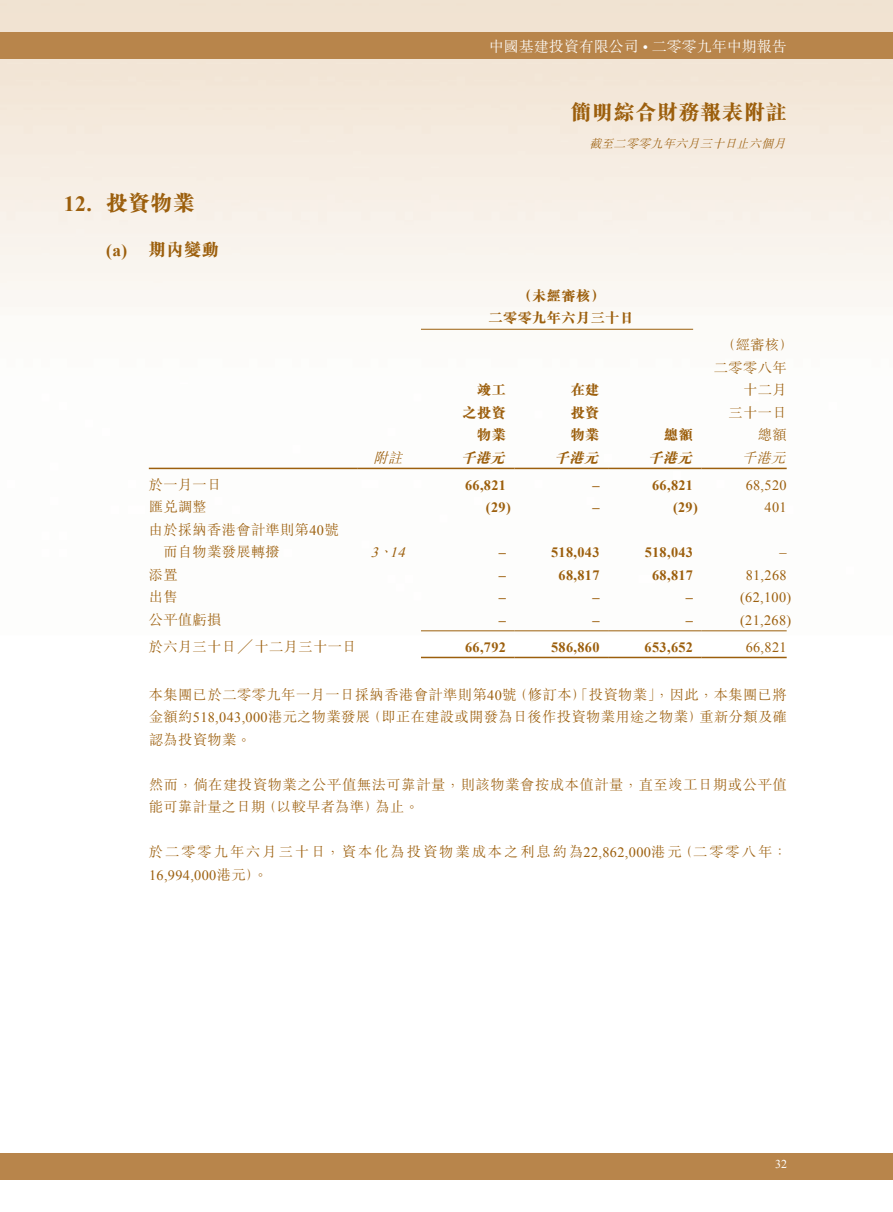
<style>
.page{position:relative;width:893px;height:1212px;background:#fff}
.page>*{position:absolute;margin:0;border:0;box-sizing:border-box;transform-origin:0 0}
.t1{font:800 21.75px "M Sung HK";color:#9c5f0d}
.t2{font:800 21px "M Sung HK";letter-spacing:.035em;color:#9c5f0d}
.t3{font:800 17.25px "M Sung HK";color:#9c5f0d}
.t4{font:300 15px "M Sung HK";color:#fff}
.t5{font:300 14.25px/22.5px "M Sung HK";letter-spacing:.025em;color:#9c5f0d}
.t6{font:700 14.25px "Times New Roman";letter-spacing:.025em;color:#9c5f0d}
.t7{font:300 14.25px/22.5px "M Sung HK";letter-spacing:.045em;color:#9c5f0d}
.t8{font:14.25px "Times New Roman";letter-spacing:.025em;color:#9c5f0d}
.t9{font:300 14.25px "M Sung HK";letter-spacing:.14em;color:#9c5f0d}
.t10{font:800 14.25px/22.5px "M Sung HK";letter-spacing:.025em;color:#9c5f0d;text-align:center}
.t11{font:italic 800 14.25px "M Sung HK";color:#9c5f0d}
.t12{font:italic 300 14.25px "M Sung HK";color:#9c5f0d}
.t13{font:italic 14.25px "Times New Roman";color:#9c5f0d}
.t14{font:italic 300 12px "M Sung HK";color:#9c5f0d}
.t15{font:12px "Times New Roman";color:#fff}
.s1{font-family:"Times New Roman";font-weight:400}
.s2{font-family:"Times New Roman";font-weight:700}
.s3{font-family:"M Sung HK";font-weight:300}
</style>
<div class="page">
<img style="left:1px;top:0;width:892px;height:1180px">
<div style="left:0;top:33px;width:893px;height:26px;background:#b8854b"></div>
<div style="left:0;top:1153px;width:893px;height:26px;background:#b8854b"></div>
<img style="left:0;top:0;width:1px;height:1212px">
<hr style="left:421px;top:329px;width:272px;height:1px;background:#9c5f0d">
<hr style="left:149px;top:468px;width:208px;height:1px;background:#9c5f0d">
<hr style="left:357px;top:468px;width:64px;height:1px;background:#9c5f0d">
<hr style="left:421px;top:468px;width:93px;height:1px;background:#9c5f0d">
<hr style="left:514px;top:468px;width:94px;height:1px;background:#9c5f0d">
<hr style="left:608px;top:468px;width:94px;height:1px;background:#9c5f0d">
<hr style="left:702px;top:468px;width:85px;height:1px;background:#9c5f0d">
<hr style="left:421px;top:630px;width:93px;height:1px;background:#9c5f0d">
<hr style="left:514px;top:630px;width:94px;height:1px;background:#9c5f0d">
<hr style="left:608px;top:630px;width:94px;height:1px;background:#9c5f0d">
<hr style="left:702px;top:630px;width:85px;height:1px;background:#9c5f0d">
<hr style="left:421px;top:657px;width:93px;height:1px;background:#9c5f0d">
<hr style="left:514px;top:657px;width:94px;height:1px;background:#9c5f0d">
<hr style="left:608px;top:657px;width:94px;height:1px;background:#9c5f0d">
<hr style="left:702px;top:657px;width:85px;height:1px;background:#9c5f0d">
<p class="t4" style="left:489px;top:36px;width:299px">中國基建投資有限公司 <span class="s1">•</span> 二零零九年中期報告</p>
<h1 class="t1" style="left:64px;top:188px;width:133px"><span class="s2">12.</span> 投資物業</h1>
<p class="t3" style="left:106px;top:237px;width:114px"><span class="s2">(a)</span> 期內變動</p>
<h2 class="t2" style="left:570px;top:98px;width:218px">簡明綜合財務報表附註</h2>
<p class="t14" style="left:589px;top:135px;width:202px">截至二零零九年六月三十日止六個月</p>
<p class="t10" style="left:488px;top:284px;width:147px">（未經審核）<br>二零零九年六月三十日</p>
<p class="t10" style="left:463px;top:378px;width:45px;text-align:right">竣工之投資物業</p>
<p class="t10" style="left:571px;top:378px;width:30px;text-align:justify">在建投資物業</p>
<p class="t10" style="left:664px;top:423px;width:30px">總額</p>
<p class="t5" style="left:721px;top:333px;width:74px">（經審核）</p>
<p class="t5" style="left:714px;top:356px;width:74px">二零零八年</p>
<p class="t5" style="left:743px;top:378px;width:45px">十二月</p>
<p class="t5" style="left:729px;top:401px;width:60px">三十一日</p>
<p class="t5" style="left:758px;top:423px;width:30px">總額</p>
<p class="t12" style="left:373px;top:448px;width:35px">附註</p>
<p class="t11" style="left:461px;top:448px;width:50px">千港元</p>
<p class="t11" style="left:555px;top:448px;width:50px">千港元</p>
<p class="t11" style="left:648px;top:448px;width:50px">千港元</p>
<p class="t12" style="left:742px;top:448px;width:50px">千港元</p>
<p class="t5" style="left:149px;top:473px;width:74px">於一月一日</p>
<p class="t6" style="left:465px;top:475px;width:42px">66,821</p>
<p class="t6" style="left:592px;top:475px;width:9px">–</p>
<p class="t6" style="left:652px;top:475px;width:42px">66,821</p>
<p class="t8" style="left:746px;top:475px;width:42px">68,520</p>
<p class="t5" style="left:149px;top:495px;width:60px">匯兌調整</p>
<p class="t6" style="left:486px;top:498px;width:26px">(29)</p>
<p class="t6" style="left:592px;top:498px;width:9px">–</p>
<p class="t6" style="left:673px;top:498px;width:26px">(29)</p>
<p class="t8" style="left:764px;top:498px;width:24px">401</p>
<p class="t5" style="left:163px;top:518px;width:177px;text-indent:-15px">由於採納香港會計準則第<span class="s1">40</span>號而自物業發展轉撥</p>
<p class="t13" style="left:371px;top:543px;width:40px">3<span class="s3">、</span>14</p>
<p class="t6" style="left:499px;top:543px;width:9px">–</p>
<p class="t6" style="left:551px;top:543px;width:50px">518,043</p>
<p class="t6" style="left:645px;top:543px;width:50px">518,043</p>
<p class="t8" style="left:779px;top:543px;width:9px">–</p>
<p class="t5" style="left:149px;top:563px;width:30px">添置</p>
<p class="t6" style="left:499px;top:565px;width:9px">–</p>
<p class="t6" style="left:559px;top:565px;width:42px">68,817</p>
<p class="t6" style="left:652px;top:565px;width:42px">68,817</p>
<p class="t8" style="left:746px;top:565px;width:42px">81,268</p>
<p class="t5" style="left:149px;top:585px;width:30px">出售</p>
<p class="t6" style="left:499px;top:588px;width:9px">–</p>
<p class="t6" style="left:592px;top:588px;width:9px">–</p>
<p class="t6" style="left:686px;top:588px;width:9px">–</p>
<p class="t8" style="left:740px;top:588px;width:53px">(62,100)</p>
<p class="t5" style="left:149px;top:608px;width:74px">公平值虧損</p>
<p class="t6" style="left:499px;top:610px;width:9px">–</p>
<p class="t6" style="left:592px;top:610px;width:9px">–</p>
<p class="t6" style="left:686px;top:610px;width:9px">–</p>
<p class="t8" style="left:740px;top:610px;width:53px">(21,268)</p>
<p class="t5" style="left:149px;top:635px;width:209px">於六月三十日╱十二月三十一日</p>
<p class="t6" style="left:465px;top:637px;width:42px">66,792</p>
<p class="t6" style="left:551px;top:637px;width:50px">586,860</p>
<p class="t6" style="left:645px;top:637px;width:50px">653,652</p>
<p class="t8" style="left:746px;top:637px;width:42px">66,821</p>
<p class="t5" style="left:149px;top:682px;width:640px;text-align:justify">本集團已於二零零九年一月一日採納香港會計準則第<span class="s1">40</span>號（修訂本）「投資物業」，因此，本集團已將金額約<span class="s1">518,043,000</span>港元之物業發展（即正在建設或開發為日後作投資物業用途之物業）重新分類及確認為投資物業。</p>
<p class="t7" style="left:149px;top:772px;width:639px">然而，倘在建投資物業之公平值無法可靠計量，則該物業會按成本值計量，直至竣工日期或公平值能可靠計量之日期（以較早者為準）為止。</p>
<p class="t9" style="left:149px;top:842px;width:639px">於二零零九年六月三十日，資本化為投資物業成本之利息約為<span class="s1">22,862,000</span>港元（二零零八年：</p>
<p class="t8" style="left:149px;top:865px;width:120px">16,994,000<span class="s3">港元）。</span></p>
<p class="t15" style="left:775px;top:1156px;width:13px">32</p>
</div>
